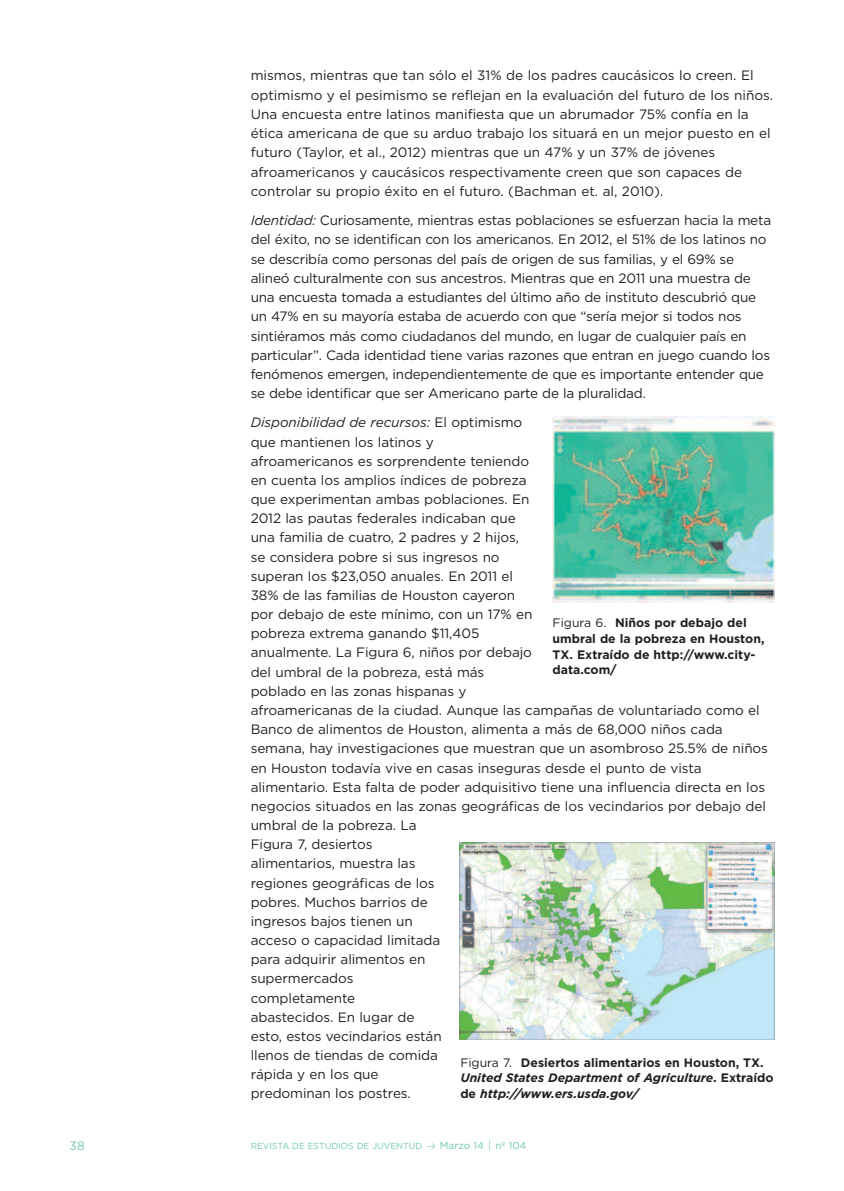
<style>
.page{position:relative;width:844px;height:1191px;background:#fff}
.page>*{position:absolute;margin:0;border:0;box-sizing:border-box;transform-origin:0 0}
.t1{font:13.65px/19.1px "Gotham";letter-spacing:-.005em;color:#231f20}
.t2{font:italic 700 12.25px/15.8px "Gotham";color:#231f20}
.t3{font:700 12.25px/15.8px "Gotham";color:#231f20}
.t4{font:12.25px "Gotham";color:#70c7b3}
.t5{font:8.75px "Gotham";color:#70c7b3}
.s1{font-style:italic}
.s2{font-weight:400}
.s3{font-weight:400;font-style:normal}
.s4{font-style:normal}
.s5{font-family:"Bryant";font-size:11.9px}
.s6{font-size:10.15px}
</style>
<div class="page">
<img style="left:553px;top:416px;width:221px;height:186px">
<img style="left:459px;top:842px;width:315px;height:197px">
<p class="t4" style="left:69px;top:1138px;width:17px">38</p>
<p class="t1" style="left:251px;top:66px;width:524px">mismos, mientras que tan sólo el 31% de los padres caucásicos lo creen. El optimismo y el pesimismo se reflejan en la evaluación del futuro de los niños.<br>Una encuesta entre latinos manifiesta que un abrumador 75% confía en la ética americana de que su arduo trabajo los situará en un mejor puesto en el futuro (Taylor, et al., 2012) mientras que un 47% y un 37% de jóvenes afroamericanos y caucásicos respectivamente creen que son capaces de controlar su propio éxito en el futuro. (Bachman et. al, 2010).</p>
<p class="t1" style="left:251px;top:211px;width:522px"><span class="s1">Identidad:</span> Curiosamente, mientras estas poblaciones se esfuerzan hacia la meta del éxito, no se identifican con los americanos. En 2012, el 51% de los latinos no se describía como personas del país de origen de sus familias, y el 69% se alineó culturalmente con sus ancestros. Mientras que en 2011 una muestra de una encuesta tomada a estudiantes del último año de instituto descubrió que un 47% en su mayoría estaba de acuerdo con que “sería mejor si todos nos sintiéramos más como ciudadanos del mundo, en lugar de cualquier país en particular”. Cada identidad tiene varias razones que entran en juego cuando los fenómenos emergen, independientemente de que es importante entender que se debe identificar que ser Americano parte de la pluralidad.</p>
<p class="t1" style="left:251px;top:413px;width:518px"><span class="s1">Disponibilidad de recursos:</span> El optimismo<br>que mantienen los latinos y<br>afroamericanos es sorprendente teniendo<br>en cuenta los amplios índices de pobreza<br>que experimentan ambas poblaciones. En<br>2012 las pautas federales indicaban que<br>una familia de cuatro, 2 padres y 2 hijos,<br>se considera pobre si sus ingresos no<br>superan los $23,050 anuales. En 2011 el<br>38% de las familias de Houston cayeron<br>por debajo de este mínimo, con un 17% en<br>pobreza extrema ganando $11,405<br>anualmente. La Figura 6, niños por debajo<br>del umbral de la pobreza, está más<br>poblado en las zonas hispanas y<br>afroamericanas de la ciudad. Aunque las campañas de voluntariado como el Banco de alimentos de Houston, alimenta a más de 68,000 niños cada semana, hay investigaciones que muestran que un asombroso 25.5% de niños en Houston todavía vive en casas inseguras desde el punto de vista alimentario. Esta falta de poder adquisitivo tiene una influencia directa en los negocios situados en las zonas geográficas de los vecindarios por debajo del umbral de la pobreza. La<br>Figura 7, desiertos<br>alimentarios, muestra las<br>regiones geográficas de los<br>pobres. Muchos barrios de<br>ingresos bajos tienen un<br>acceso o capacidad limitada<br>para adquirir alimentos en<br>supermercados<br>completamente<br>abastecidos. En lugar de<br>esto, estos vecindarios están<br>llenos de tiendas de comida<br>rápida y en los que<br>predominan los postres.</p>
<p class="t3" style="left:552px;top:615px;width:213px"><span class="s2">Figura 6.</span> Niños por debajo del umbral de la pobreza en Houston,<br>TX. Extraído de http://www.city&shy;data.com/</p>
<p class="t2" style="left:460px;top:1054px;width:314px"><span class="s3">Figura 7.</span> <span class="s4">Desiertos alimentarios en Houston, TX.<br></span>United States Department of Agriculture<span class="s4">. Extraído de</span> http://www.ers.usda.gov/</p>
<p class="t5" style="left:251px;top:1141px;width:277px">REVISTA DE ESTUDIOS DE JUVENTUD <span class="s5">≥</span> <span class="s6">Marzo 14</span> <span class="s5">|</span> <span class="s6">nº 104</span></p>
</div>
